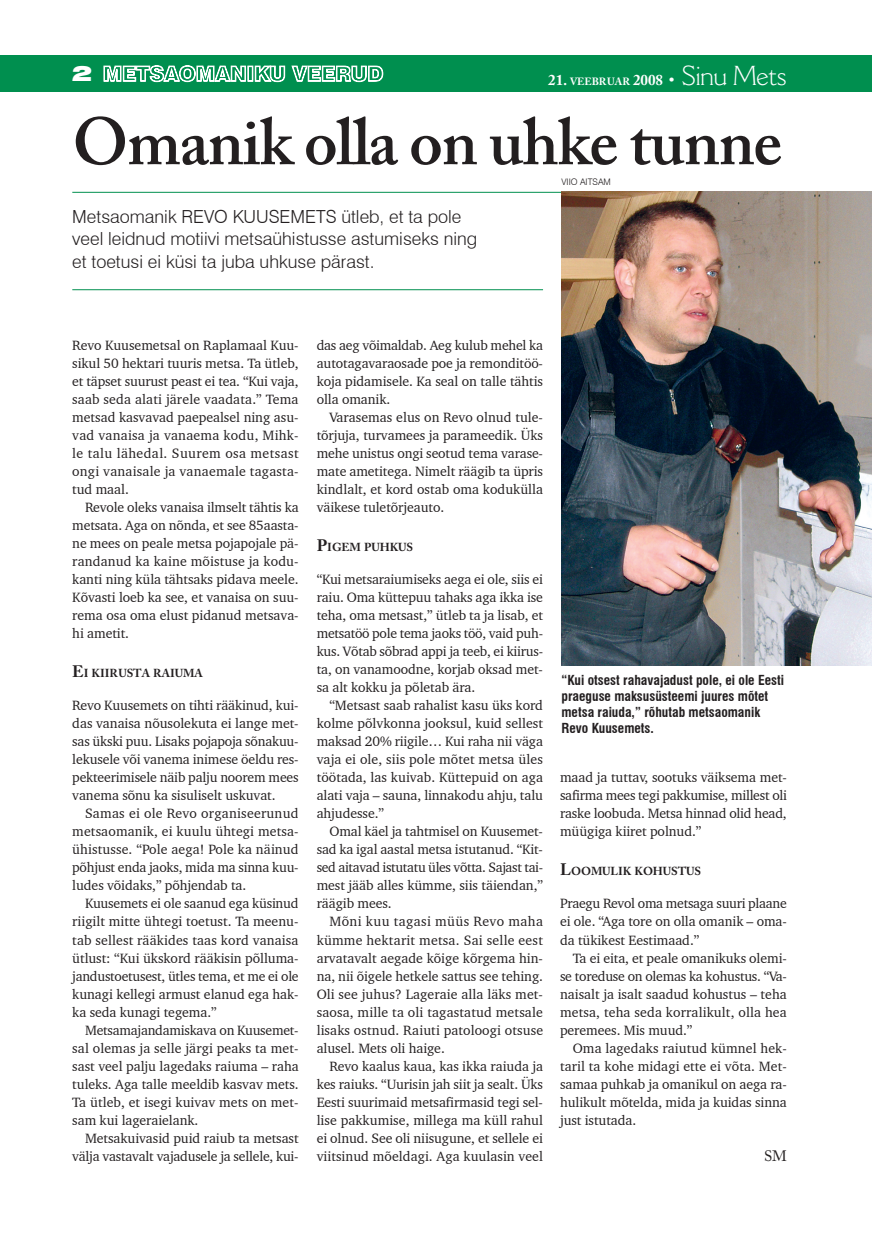
<style>
.page{position:relative;width:872px;height:1234px;background:#fff}
.page>*{position:absolute;margin:0;border:0;box-sizing:border-box;transform-origin:0 0}
.t1{font:600 66px "Adobe Caslon Pro";letter-spacing:-.02em;color:#231f20}
.t2{font:900 expanded 21px "Swiss 721 BT";color:#fff}
.t3{font:300 18px/22.5px "Swiss 721 BT";color:#231f20}
.t4{font:700 15px "Adobe Caslon Pro";color:#fff}
.t5{font:15px "Adobe Caslon Pro";color:#231f20}
.t6{font:13.8px/18px "Charter BT";letter-spacing:-.005em;color:#231f20;text-align:justify}
.t7{font:700 condensed 13.5px/16px "Swiss 721 BT";color:#231f20}
.t8{font:700 11.55px "Adobe Caslon Pro";letter-spacing:-.005em;color:#231f20}
.t9{font:300 9px "Swiss 721 BT";color:#231f20}
.s1{font-size:10.5px}
.s2{font-family:"Cantoria MT Std";font-weight:300;font-size:27px}
.s3{font-size:16.5px}
</style>
<div class="page">
<div style="left:0;top:55px;width:872px;height:36px;background:#008f4f"></div>
<svg style="left:103px;top:65px;width:182px;height:17px"></svg>
<svg style="left:291px;top:65px;width:92px;height:27px"></svg>
<hr style="left:72px;top:192px;width:800px;height:1px;background:#008f4f">
<img style="left:561px;top:192px;width:311px;height:473px">
<hr style="left:72px;top:289px;width:471px;height:1px;background:#008f4f">
<h2 class="t2" style="left:72px;top:61px;width:22px">2</h2>
<p class="t4" style="left:548px;top:71px;width:240px">21. <span class="s1">VEEBRUAR</span> 2008 • <span class="s2">Sinu Mets</span></p>
<h1 class="t1" style="left:72px;top:103px;width:711px">Omanik olla on uhke tunne</h1>
<p class="t9" style="left:561px;top:176px;width:51px">VIIO AITSAM</p>
<h3 class="t3" style="left:72px;top:205px;width:406px">Metsaomanik REVO KUUSEMETS ütleb, et ta pole veel leidnud motiivi metsaühistusse astumiseks ning et toetusi ei küsi ta juba uhkuse pärast.</h3>
<p class="t6" style="left:72px;top:336px;width:228px">Revo Kuusemetsal on Raplamaal Kuu&shy;sikul 50 hektari tuuris metsa. Ta ütleb, et täpset suurust peast ei tea. “Kui vaja, saab seda alati järele vaadata.” Tema metsad kasvavad paepealsel ning asu&shy;vad vanaisa ja vanaema kodu, Mihk&shy;le talu lähedal. Suurem osa metsast ongi vanaisale ja vanaemale tagasta&shy;tud maal.</p>
<p class="t6" style="left:72px;top:498px;width:228px;text-indent:13px">Revole oleks vanaisa ilmselt tähtis ka metsata. Aga on nõnda, et see 85aasta&shy;ne mees on peale metsa pojapojale pä&shy;randanud ka kaine mõistuse ja kodu&shy;kanti ning küla tähtsaks pidava meele.<br>Kõvasti loeb ka see, et vanaisa on suu&shy;rema osa oma elust pidanud metsava&shy;hi ametit.</p>
<p class="t8" style="left:72px;top:666px;width:132px"><span class="s3">E</span>I KIIRUSTA RAIUMA</p>
<p class="t6" style="left:72px;top:696px;width:228px">Revo Kuusemets on tihti rääkinud, kui&shy;das vanaisa nõusolekuta ei lange met&shy;sas ükski puu. Lisaks pojapoja sõnakuu&shy;lekusele või vanema inimese öeldu res&shy;pekteerimisele näib palju noorem mees vanema sõnu ka sisuliselt uskuvat.</p>
<p class="t6" style="left:72px;top:804px;width:228px;text-indent:13px">Samas ei ole Revo organiseerunud metsaomanik, ei kuulu ühtegi metsa&shy;ühistusse. “Pole aega! Pole ka näinud põhjust enda jaoks, mida ma sinna kuu&shy;ludes võidaks,” põhjendab ta.</p>
<p class="t6" style="left:72px;top:894px;width:228px;text-indent:13px">Kuusemets ei ole saanud ega küsinud riigilt mitte ühtegi toetust. Ta meenu&shy;tab sellest rääkides taas kord vanaisa ütlust: “Kui ükskord rääkisin põlluma&shy;jandustoetusest, ütles tema, et me ei ole kunagi kellegi armust elanud ega hak&shy;ka seda kunagi tegema.”</p>
<p class="t6" style="left:72px;top:1020px;width:228px;text-indent:13px">Metsamajandamiskava on Kuusemet&shy;sal olemas ja selle järgi peaks ta met&shy;sast veel palju lagedaks raiuma – raha tuleks. Aga talle meeldib kasvav mets.<br>Ta ütleb, et isegi kuivav mets on met&shy;sam kui lageraielank.</p>
<p class="t6" style="left:72px;top:1128px;width:228px;text-align:right">Metsakuivasid puid raiub ta metsast välja vastavalt vajadusele ja sellele, kui-</p>
<p class="t6" style="left:317px;top:336px;width:228px">das aeg võimaldab. Aeg kulub mehel ka autotagavaraosade poe ja remonditöö&shy;koja pidamisele. Ka seal on talle tähtis olla omanik.</p>
<p class="t6" style="left:317px;top:408px;width:228px;text-indent:13px">Varasemas elus on Revo olnud tule&shy;tõrjuja, turvamees ja parameedik. Üks mehe unistus ongi seotud tema varase&shy;mate ametitega. Nimelt räägib ta üpris kindlalt, et kord ostab oma kodukülla väikese tuletõrjeauto.</p>
<p class="t8" style="left:317px;top:540px;width:98px"><span class="s3">P</span>IGEM PUHKUS</p>
<p class="t6" style="left:317px;top:570px;width:228px">“Kui metsaraiumiseks aega ei ole, siis ei raiu. Oma küttepuu tahaks aga ikka ise teha, oma metsast,” ütleb ta ja lisab, et metsatöö pole tema jaoks töö, vaid puh&shy;kus. Võtab sõbrad appi ja teeb, ei kiirus&shy;ta, on vanamoodne, korjab oksad met&shy;sa alt kokku ja põletab ära.</p>
<p class="t6" style="left:317px;top:696px;width:228px;text-indent:13px">“Metsast saab rahalist kasu üks kord kolme põlvkonna jooksul, kuid sellest maksad 20% riigile… Kui raha nii väga vaja ei ole, siis pole mõtet metsa üles töötada, las kuivab. Küttepuid on aga alati vaja – sauna, linnakodu ahju, talu ahjudesse.”</p>
<p class="t6" style="left:317px;top:822px;width:228px;text-indent:13px">Omal käel ja tahtmisel on Kuusemet&shy;sad ka igal aastal metsa istutanud. “Kit&shy;sed aitavad istutatu üles võtta. Sajast tai&shy;mest jääb alles kümme, siis täiendan,” räägib mees.</p>
<p class="t6" style="left:317px;top:912px;width:228px;text-indent:13px">Mõni kuu tagasi müüs Revo maha kümme hektarit metsa. Sai selle eest arvatavalt aegade kõige kõrgema hin&shy;na, nii õigele hetkele sattus see tehing.<br>Oli see juhus? Lageraie alla läks met&shy;saosa, mille ta oli tagastatud metsale lisaks ostnud. Raiuti patoloogi otsuse alusel. Mets oli haige.</p>
<p class="t6" style="left:317px;top:1056px;width:228px;text-indent:13px">Revo kaalus kaua, kas ikka raiuda ja kes raiuks. “Uurisin jah siit ja sealt. Üks Eesti suurimaid metsafirmasid tegi sel&shy;lise pakkumise, millega ma küll rahul ei olnud. See oli niisugune, et sellele ei viitsinud mõeldagi. Aga kuulasin veel</p>
<p class="t7" style="left:561px;top:671px;width:224px">“Kui otsest rahavajadust pole, ei ole Eesti praeguse maksusüsteemi juures mõtet metsa raiuda,” rõhutab metsaomanik Revo Kuusemets.</p>
<p class="t6" style="left:560px;top:768px;width:228px">maad ja tuttav, sootuks väiksema met&shy;safirma mees tegi pakkumise, millest oli raske loobuda. Metsa hinnad olid head, müügiga kiiret polnud.”</p>
<p class="t8" style="left:560px;top:864px;width:143px"><span class="s3">L</span>OOMULIK KOHUSTUS</p>
<p class="t6" style="left:560px;top:894px;width:228px">Praegu Revol oma metsaga suuri plaane ei ole. “Aga tore on olla omanik – oma&shy;da tükikest Eestimaad.”</p>
<p class="t6" style="left:560px;top:948px;width:228px;text-indent:13px">Ta ei eita, et peale omanikuks olemi&shy;se toreduse on olemas ka kohustus. “Va&shy;naisalt ja isalt saadud kohustus – teha metsa, teha seda korralikult, olla hea peremees. Mis muud.”</p>
<p class="t6" style="left:560px;top:1038px;width:228px;text-indent:13px">Oma lagedaks raiutud kümnel hek&shy;taril ta kohe midagi ette ei võta. Met&shy;samaa puhkab ja omanikul on aega ra&shy;hulikult mõtelda, mida ja kuidas sinna just istutada.</p>
<p class="t5" style="left:764px;top:1146px;width:24px">SM</p>
</div>
